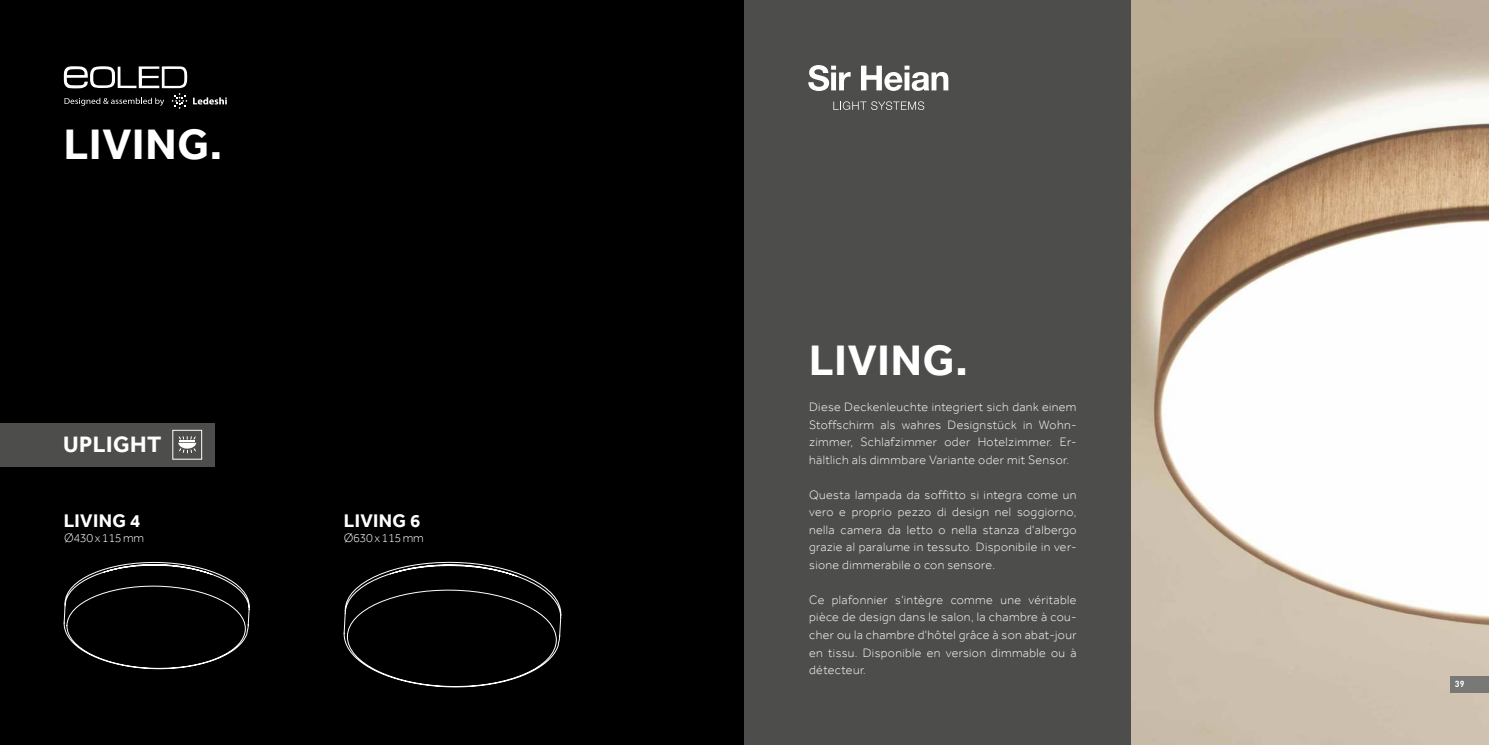
<style>
.page{position:relative;width:1489px;height:745px;background:#fff}
.page>*{position:absolute;margin:0;border:0;box-sizing:border-box;transform-origin:0 0}
.t1{font:700 43.75px "Effra";letter-spacing:.02em;color:#fff}
.t2{font:700 22.88px "Effra";letter-spacing:.02em;color:#fff}
.t3{font:700 18.75px "Effra";letter-spacing:.02em;color:#fff}
.t4{font:300 12.5px/17.5px "Effra";letter-spacing:.03em;color:#fff;text-align:justify}
.t5{font:300 12.5px "Effra";letter-spacing:-.03em;color:#fff}
.t6{font:700 8.75px "DIN Pro";color:#fff}
</style>
<div class="page">
<img style="left:1130px;top:0;width:358px;height:744px">
<div style="left:0;top:0;width:744px;height:744px;background:#000"></div>
<div style="left:744px;top:0;width:386px;height:744px;background:#4d4d4c"></div>
<div style="left:1449px;top:675px;width:39px;height:16px;background:#787877"></div>
<svg style="left:808px;top:65px;width:42px;height:26px"></svg>
<svg style="left:861px;top:66px;width:87px;height:25px"></svg>
<svg style="left:833px;top:101px;width:91px;height:9px"></svg>
<div style="left:0;top:33px;width:332px;height:238px;background:#000"></div>
<svg style="left:63px;top:560px;width:187px;height:114px;background:#0d0d0d"></svg>
<svg style="left:343px;top:560px;width:218px;height:127px;background:#0c0c0c"></svg>
<div style="left:0;top:422px;width:214px;height:44px;background:#4d4d4c"></div>
<svg style="left:178px;top:436px;width:18px;height:17px"></svg>
<div style="left:172px;top:429px;width:30px;height:30px;border:1px solid #fff"></div>
<h1 class="t1" style="left:64px;top:120px;width:160px">LIVING.</h1>
<h2 class="t2" style="left:63px;top:432px;width:100px">UPLIGHT</h2>
<h3 class="t3" style="left:64px;top:510px;width:78px">LIVING 4</h3>
<h3 class="t3" style="left:344px;top:510px;width:78px">LIVING 6</h3>
<p class="t5" style="left:64px;top:530px;width:81px">Ø430 x 115 mm</p>
<p class="t5" style="left:344px;top:530px;width:81px">Ø630 x 115 mm</p>
<h1 class="t1" style="left:809px;top:336px;width:160px">LIVING.</h1>
<p class="t4" style="left:809px;top:398px;width:269px">Diese Deckenleuchte integriert sich dank einem Stoffschirm als wahres Designstück in Wohn&shy;zimmer, Schlafzimmer oder Hotelzimmer. Er&shy;hältlich als dimmbare Variante oder mit Sensor.</p>
<p class="t4" style="left:809px;top:485px;width:269px">Questa lampada da soffitto si integra come un vero e proprio pezzo di design nel soggiorno, nella camera da letto o nella stanza d'albergo grazie al paralume in tessuto. Disponibile in ver&shy;sione dimmerabile o con sensore.</p>
<p class="t4" style="left:809px;top:590px;width:269px">Ce plafonnier s'intègre comme une véritable pièce de design dans le salon, la chambre à cou&shy;cher ou la chambre d'hôtel grâce à son abat-jour en tissu. Disponible en version dimmable ou à détecteur.</p>
<p class="t6" style="left:1454px;top:678px;width:11px">39</p>
</div>
